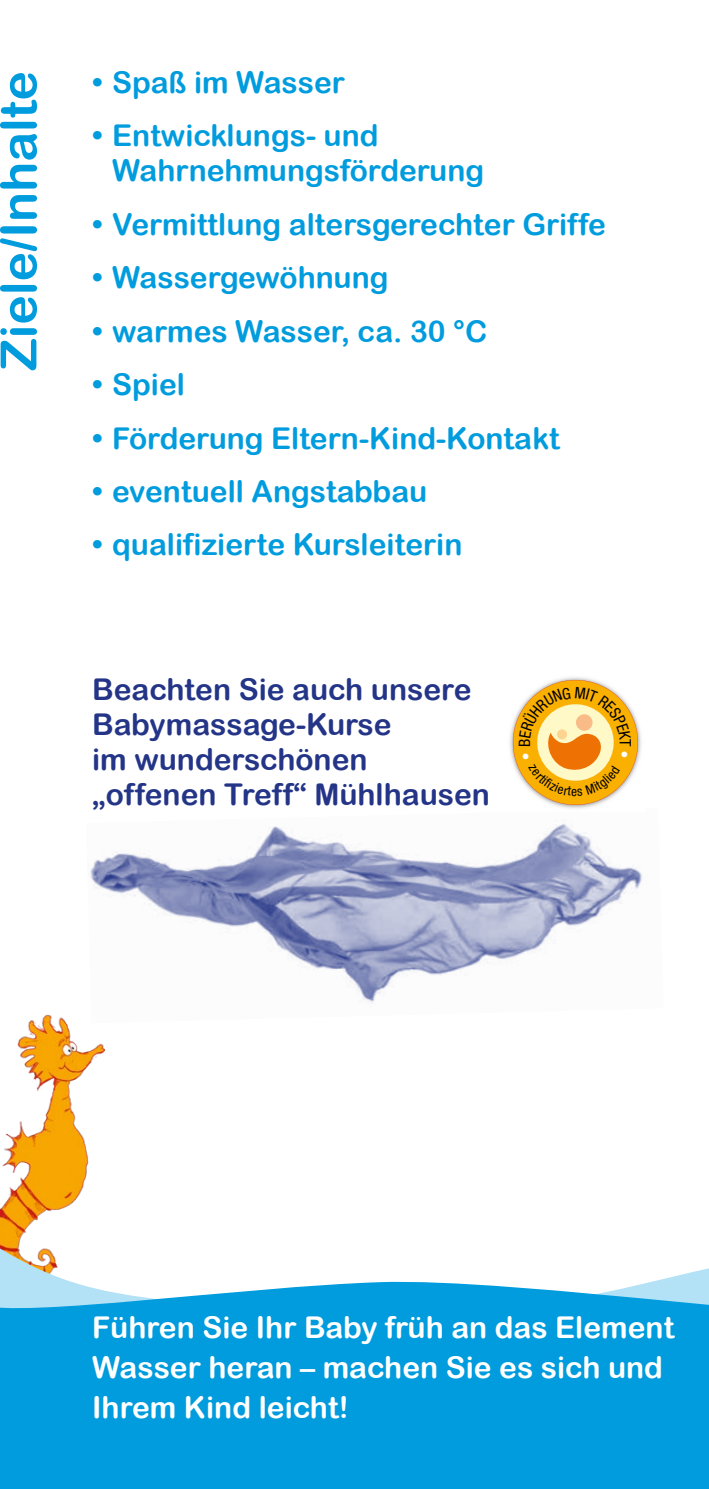
<style>
.page{position:relative;width:709px;height:1489px;background:#fff}
.page>*{position:absolute;margin:0;border:0;box-sizing:border-box;transform-origin:0 0}
.t1{font:50px "Arial Rounded MT Bold";color:#009cde}
.t2{font:30px/35px "Arial Rounded MT Bold";color:#009cde}
.t3{font:30px/40px "Arial Rounded MT Bold";color:#fff}
.t4{font:30px/35px "Arial Rounded MT Bold";color:#243588}
.t5{font:condensed 15.75px "Helvetica Neue";color:#000}
</style>
<div class="page">
<img style="left:90px;top:823px;width:552px;height:181px">
<img style="left:510px;top:677px;width:131px;height:132px">
<img style="left:0;top:996px;width:124px;height:239px">
<svg style="left:0;top:1235px;width:709px;height:39px"></svg>
<svg style="left:0;top:1274px;width:709px;height:214px;background:#14a4e0"></svg>
<svg style="left:513px;top:680px;width:125px;height:125px"></svg>
<h1 class="t1" style="left:-11px;top:370px;width:301px;rotate:-90deg">Ziele/Inhalte</h1>
<p class="t2" style="left:92px;top:64px;width:254px">• Spaß im Wasser</p>
<p class="t2" style="left:112px;top:118px;width:373px;text-indent:-20px">• Entwicklungs- und<br>Wahrnehmungsförderung</p>
<p class="t2" style="left:92px;top:206px;width:515px">• Vermittlung altersgerechter Griffe</p>
<p class="t2" style="left:92px;top:259px;width:298px">• Wassergewöhnung</p>
<p class="t2" style="left:92px;top:313px;width:397px">• warmes Wasser, ca. 30 °C</p>
<p class="t2" style="left:92px;top:366px;width:94px">• Spiel</p>
<p class="t2" style="left:92px;top:420px;width:469px">• Förderung Eltern-Kind-Kontakt</p>
<p class="t2" style="left:92px;top:473px;width:337px">• eventuell Angstabbau</p>
<p class="t2" style="left:92px;top:527px;width:372px">• qualifizierte Kursleiterin</p>
<p class="t4" style="left:92px;top:671px;width:399px">Beachten Sie auch unsere<br>Babymassage-Kurse<br>im wunderschönen „offenen Treff“ Mühlhausen</p>
<p class="t5" style="left:634px;top:739px;width:9px;rotate:90deg">T</p>
<p class="t3" style="left:92px;top:1306px;width:583px">Führen Sie Ihr Baby früh an das Element<br>Wasser heran – machen Sie es sich und<br>Ihrem Kind leicht!</p>
</div>
